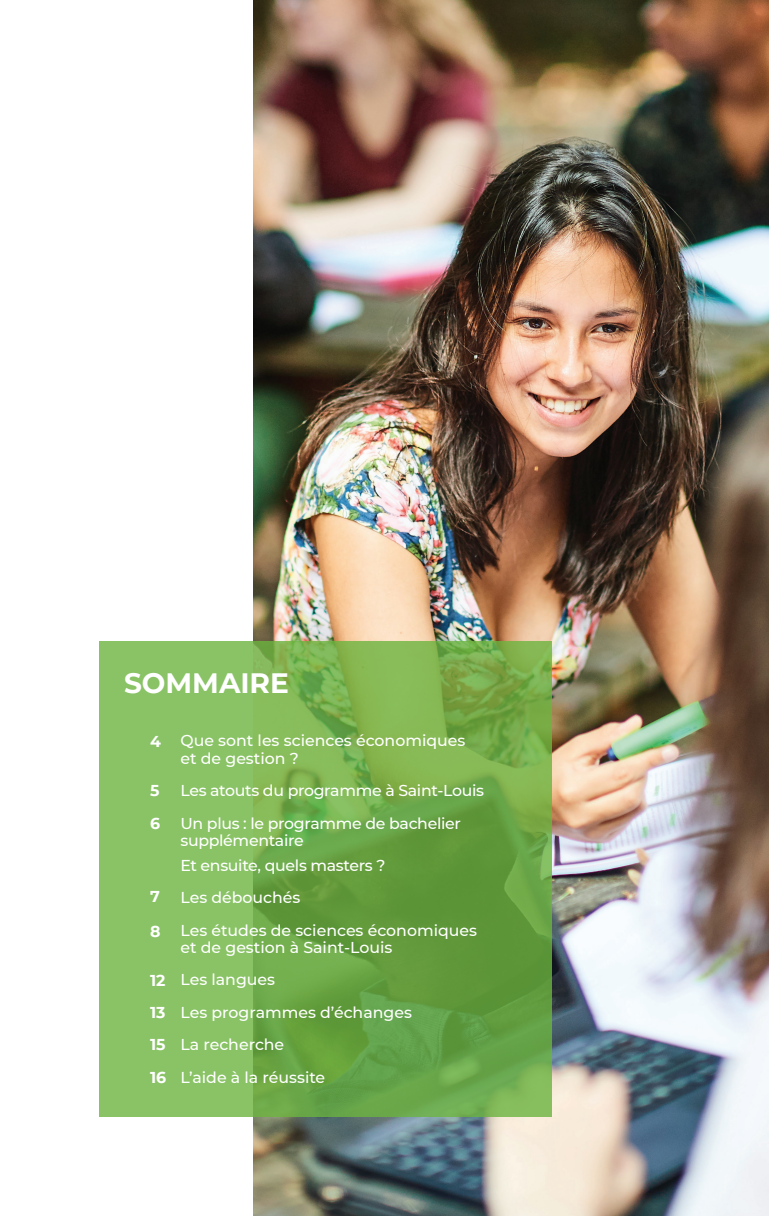
<style>
.page{position:relative;width:769px;height:1216px;background:#fff}
.page>*{position:absolute;margin:0;border:0;box-sizing:border-box;transform-origin:0 0}
.t1{font:700 28px "Montserrat";color:#fff}
.t2{font:500 15.75px/32.4px "Montserrat";color:#fff}
.t3{font:500 15.75px/32.4px "Montserrat";letter-spacing:-.02em;color:#fff}
.t4{font:700 15.75px/32.4px "Montserrat";color:#fff}
</style>
<div class="page">
<img style="left:253px;top:0;width:516px;height:1215px">
<svg style="left:99px;top:641px;width:453px;height:475px;background:#77b051"></svg>
<h1 class="t1" style="left:124px;top:663px;width:166px">SOMMAIRE</h1>
<p class="t4" style="left:150px;top:724px;width:12px">4</p>
<p class="t4" style="left:150px;top:773px;width:12px">5<br>6</p>
<p class="t4" style="left:150px;top:878px;width:12px;line-height:34.1px">7<br>8</p>
<p class="t4" style="left:150px;top:962px;width:18px;text-align:justify">12<br>13<br>15<br>16</p>
<p class="t2" style="left:180px;top:731px;width:286px;line-height:17.5px">Que sont les sciences économiques et de gestion ?</p>
<p class="t3" style="left:180px;top:773px;width:305px">Les atouts du programme à Saint-Louis<br>Un plus : le programme de bachelier</p>
<p class="t3" style="left:180px;top:827px;width:206px;line-height:24.5px">supplémentaire<br>Et ensuite, quels masters ?</p>
<p class="t2" style="left:180px;top:880px;width:298px">Les débouchés<br>Les études de sciences économiques</p>
<p class="t2" style="left:180px;top:930px;width:233px">et de gestion à Saint-Louis<br>Les langues<br>Les programmes d’échanges<br>La recherche<br>L’aide à la réussite</p>
</div>
